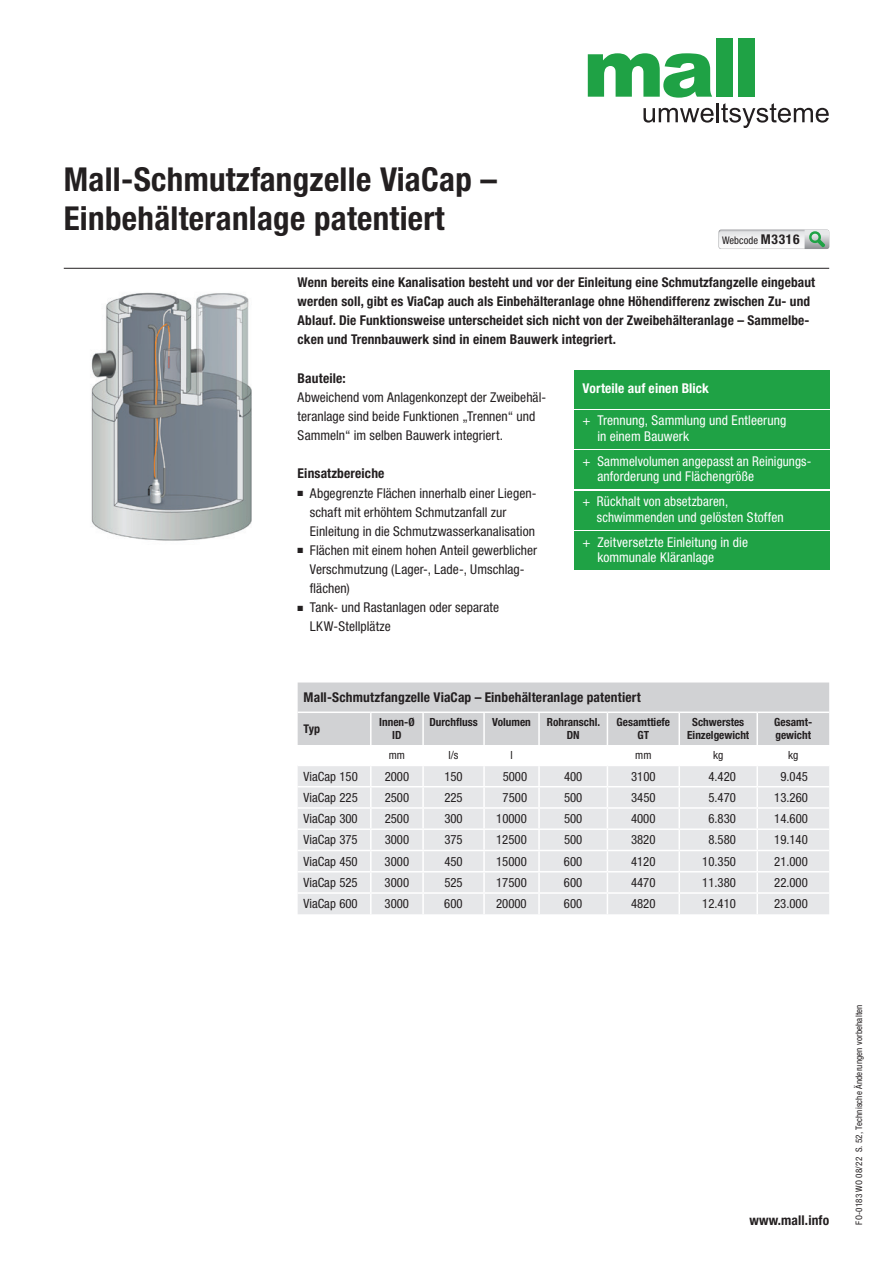
<style>
.page{position:relative;width:893px;height:1263px;background:#fff}
.page>*{position:absolute;margin:0;border:0;box-sizing:border-box;transform-origin:0 0}
.t1{font:700 condensed 33px/38.2px "Helvetica Neue LT Pro";letter-spacing:.01em;color:#231f20}
.t2{font:700 condensed 13.5px/19.2px "Helvetica Neue LT Pro";letter-spacing:.01em;color:#231f20}
.t3{font:condensed 13.5px/19.2px "Helvetica Neue LT Pro";letter-spacing:.005em;color:#231f20}
.t4{font:condensed 13.5px/15.8px "Helvetica Neue LT Pro";letter-spacing:.005em;color:#fff}
.t5{font:700 condensed 13.5px "Helvetica Neue LT Pro";letter-spacing:.01em;color:#fff}
.t6{font:condensed 12.75px "Helvetica Neue LT Pro";color:#231f20}
.t7{font:700 condensed 12px "Helvetica Neue LT Pro";color:#231f20}
.t8{font:700 condensed 11.25px/12.8px "Helvetica Neue LT Pro";color:#231f20;text-align:center}
.t9{font:condensed 11.25px "Helvetica Neue LT Pro";color:#231f20}
.t10{font:condensed 10.5px "Helvetica Neue LT Pro";letter-spacing:.01em;color:#231f20}
.t11{font:condensed 9px "Helvetica Neue LT Pro";letter-spacing:.015em;color:#231f20}
.s1{font-weight:700;font-size:13.5px}
</style>
<div class="page">
<svg style="left:588px;top:53px;width:124px;height:45px"></svg>
<div style="left:716px;top:38px;width:17px;height:59px;background:#1fa245"></div>
<div style="left:739px;top:38px;width:16px;height:59px;background:#1fa245"></div>
<svg style="left:643px;top:108px;width:71px;height:15px"></svg>
<hr style="left:716px;top:103px;width:3px;height:19px;background:#231f20">
<svg style="left:721px;top:103px;width:108px;height:25px"></svg>
<svg style="left:298px;top:682px;width:531px;height:232px"></svg>
<hr style="left:679px;top:892px;width:78px;height:2px;background:#fff">
<hr style="left:678px;top:894px;width:2px;height:20px;background:#fff">
<hr style="left:757px;top:892px;width:72px;height:2px;background:#fff">
<hr style="left:756px;top:894px;width:2px;height:20px;background:#fff">
<hr style="left:298px;top:711px;width:73px;height:2px;background:#fff">
<hr style="left:371px;top:711px;width:52px;height:2px;background:#fff">
<hr style="left:370px;top:713px;width:2px;height:32px;background:#fff">
<hr style="left:423px;top:711px;width:61px;height:2px;background:#fff">
<hr style="left:422px;top:713px;width:2px;height:32px;background:#fff">
<hr style="left:484px;top:711px;width:55px;height:2px;background:#fff">
<hr style="left:483px;top:713px;width:2px;height:32px;background:#fff">
<hr style="left:539px;top:711px;width:68px;height:2px;background:#fff">
<hr style="left:538px;top:713px;width:2px;height:32px;background:#fff">
<hr style="left:607px;top:711px;width:72px;height:2px;background:#fff">
<hr style="left:607px;top:713px;width:1px;height:32px;background:#fff">
<hr style="left:679px;top:711px;width:78px;height:2px;background:#fff">
<hr style="left:678px;top:713px;width:2px;height:32px;background:#fff">
<hr style="left:757px;top:711px;width:72px;height:2px;background:#fff">
<hr style="left:756px;top:713px;width:2px;height:32px;background:#fff">
<div style="left:574px;top:370px;width:255px;height:38px;background:#1fa245"></div>
<div style="left:574px;top:451px;width:255px;height:38px;background:#1fa245"></div>
<div style="left:574px;top:531px;width:255px;height:39px;background:#1fa245"></div>
<div style="left:574px;top:491px;width:255px;height:38px;background:#1fa245"></div>
<div style="left:574px;top:410px;width:255px;height:39px;background:#1fa245"></div>
<hr style="left:64px;top:268px;width:765px;height:1px;background:#231f20">
<img style="left:91px;top:292px;width:161px;height:249px">
<svg style="left:719px;top:230px;width:110px;height:19px"></svg>
<h1 class="t1" style="left:64px;top:161px;width:435px">Mall-Schmutzfangzelle ViaCap –<br>Einbehälteranlage patentiert</h1>
<p class="t10" style="left:722px;top:234px;width:79px">Webcode <span class="s1">M3316</span></p>
<p class="t2" style="left:298px;top:273px;width:519px">Wenn bereits eine Kanalisation besteht und vor der Einleitung eine Schmutzfangzelle eingebaut werden soll, gibt es ViaCap auch als Einbehälteranlage ohne Höhendifferenz zwischen Zu- und Ablauf. Die Funktionsweise unterscheidet sich nicht von der Zweibehälteranlage – Sammelbe&shy;cken und Trennbauwerk sind in einem Bauwerk integriert.</p>
<p class="t5" style="left:583px;top:380px;width:128px">Vorteile auf einen Blick</p>
<p class="t2" style="left:298px;top:368px;width:50px">Bauteile:</p>
<p class="t3" style="left:298px;top:387px;width:250px">Abweichend vom Anlagenkonzept der Zweibehäl&shy;teranlage sind beide Funktionen „Trennen“ und<br>Sammeln“ im selben Bauwerk integriert.</p>
<p class="t2" style="left:298px;top:464px;width:88px">Einsatzbereiche</p>
<p class="t3" style="left:310px;top:483px;width:228px;text-indent:-12px">■ Abgegrenzte Flächen innerhalb einer Liegen&shy;schaft mit erhöhtem Schmutzanfall zur<br>Einleitung in die Schmutzwasserkanalisation</p>
<p class="t3" style="left:310px;top:540px;width:229px;text-indent:-12px">■ Flächen mit einem hohen Anteil gewerblicher<br>Verschmutzung (Lager-, Lade-, Umschlag&shy;flächen)</p>
<p class="t3" style="left:310px;top:598px;width:191px;text-indent:-12px">■ Tank- und Rastanlagen oder separate<br>LKW-Stellplätze</p>
<p class="t4" style="left:597px;top:412px;width:191px;text-indent:-15px">+ Trennung, Sammlung und Entleerung in einem Bauwerk</p>
<p class="t4" style="left:597px;top:453px;width:214px;text-indent:-15px">+ Sammelvolumen angepasst an Reinigungs&shy;anforderung und Flächengröße</p>
<p class="t4" style="left:597px;top:493px;width:188px;text-indent:-14px">+ Rückhalt von absetzbaren, schwimmenden und gelösten Stoffen</p>
<p class="t4" style="left:597px;top:534px;width:152px;text-indent:-15px">+ Zeitversetzte Einleitung in die kommunale Kläranlage</p>
<p class="t2" style="left:304px;top:688px;width:339px">Mall-Schmutzfangzelle ViaCap – Einbehälteranlage patentiert</p>
<p class="t7" style="left:304px;top:721px;width:18px">Typ</p>
<p class="t8" style="left:379px;top:716px;width:37px">Innen-Ø<br>ID</p>
<p class="t8" style="left:429px;top:716px;width:50px">Durchfluss</p>
<p class="t8" style="left:492px;top:716px;width:40px">Volumen</p>
<p class="t8" style="left:547px;top:716px;width:55px">Rohranschl.<br>DN</p>
<p class="t8" style="left:617px;top:716px;width:55px">Gesamttiefe<br>GT</p>
<p class="t8" style="left:687px;top:716px;width:64px">Schwerstes<br>Einzelgewicht</p>
<p class="t8" style="left:774px;top:716px;width:39px;text-align:left">Gesamt&shy;gewicht</p>
<p class="t9" style="left:389px;top:749px;width:18px">mm</p>
<p class="t9" style="left:449px;top:749px;width:12px">l/s</p>
<p class="t9" style="left:510px;top:749px;width:4px">l</p>
<p class="t9" style="left:635px;top:749px;width:18px">mm</p>
<p class="t9" style="left:713px;top:749px;width:12px">kg</p>
<p class="t9" style="left:788px;top:749px;width:12px">kg</p>
<p class="t6" style="left:304px;top:769px;width:56px">ViaCap 150</p>
<p class="t6" style="left:385px;top:769px;width:26px">2000</p>
<p class="t6" style="left:444px;top:769px;width:20px">150</p>
<p class="t6" style="left:503px;top:769px;width:26px">5000</p>
<p class="t6" style="left:564px;top:769px;width:20px">400</p>
<p class="t6" style="left:631px;top:769px;width:26px">3100</p>
<p class="t6" style="left:708px;top:769px;width:29px">4.420</p>
<p class="t6" style="left:780px;top:769px;width:29px">9.045</p>
<p class="t6" style="left:304px;top:790px;width:56px">ViaCap 225</p>
<p class="t6" style="left:385px;top:790px;width:26px">2500</p>
<p class="t6" style="left:444px;top:790px;width:20px">225</p>
<p class="t6" style="left:503px;top:790px;width:26px">7500</p>
<p class="t6" style="left:564px;top:790px;width:20px">500</p>
<p class="t6" style="left:631px;top:790px;width:26px">3450</p>
<p class="t6" style="left:708px;top:790px;width:29px">5.470</p>
<p class="t6" style="left:774px;top:790px;width:35px">13.260</p>
<p class="t6" style="left:304px;top:811px;width:56px">ViaCap 300</p>
<p class="t6" style="left:385px;top:811px;width:26px">2500</p>
<p class="t6" style="left:444px;top:811px;width:20px">300</p>
<p class="t6" style="left:496px;top:811px;width:32px">10000</p>
<p class="t6" style="left:564px;top:811px;width:20px">500</p>
<p class="t6" style="left:631px;top:811px;width:26px">4000</p>
<p class="t6" style="left:708px;top:811px;width:29px">6.830</p>
<p class="t6" style="left:774px;top:811px;width:35px">14.600</p>
<p class="t6" style="left:304px;top:832px;width:56px">ViaCap 375</p>
<p class="t6" style="left:385px;top:832px;width:26px">3000</p>
<p class="t6" style="left:444px;top:832px;width:20px">375</p>
<p class="t6" style="left:496px;top:832px;width:32px">12500</p>
<p class="t6" style="left:564px;top:832px;width:20px">500</p>
<p class="t6" style="left:631px;top:832px;width:26px">3820</p>
<p class="t6" style="left:708px;top:832px;width:29px">8.580</p>
<p class="t6" style="left:774px;top:832px;width:35px">19.140</p>
<p class="t6" style="left:304px;top:854px;width:56px">ViaCap 450</p>
<p class="t6" style="left:385px;top:854px;width:26px">3000</p>
<p class="t6" style="left:444px;top:854px;width:20px">450</p>
<p class="t6" style="left:496px;top:854px;width:32px">15000</p>
<p class="t6" style="left:564px;top:854px;width:20px">600</p>
<p class="t6" style="left:631px;top:854px;width:26px">4120</p>
<p class="t6" style="left:702px;top:854px;width:35px">10.350</p>
<p class="t6" style="left:774px;top:854px;width:35px">21.000</p>
<p class="t6" style="left:304px;top:875px;width:56px">ViaCap 525</p>
<p class="t6" style="left:385px;top:875px;width:26px">3000</p>
<p class="t6" style="left:444px;top:875px;width:20px">525</p>
<p class="t6" style="left:496px;top:875px;width:32px">17500</p>
<p class="t6" style="left:564px;top:875px;width:20px">600</p>
<p class="t6" style="left:631px;top:875px;width:26px">4470</p>
<p class="t6" style="left:702px;top:875px;width:35px">11.380</p>
<p class="t6" style="left:774px;top:875px;width:35px">22.000</p>
<p class="t6" style="left:304px;top:896px;width:56px">ViaCap 600</p>
<p class="t6" style="left:385px;top:896px;width:26px">3000</p>
<p class="t6" style="left:444px;top:896px;width:20px">600</p>
<p class="t6" style="left:496px;top:896px;width:32px">20000</p>
<p class="t6" style="left:564px;top:896px;width:20px">600</p>
<p class="t6" style="left:631px;top:896px;width:26px">4820</p>
<p class="t6" style="left:702px;top:896px;width:35px">12.410</p>
<p class="t6" style="left:774px;top:896px;width:35px">23.000</p>
<p class="t2" style="left:749px;top:1210px;width:81px">www.mall.info</p>
<p class="t11" style="left:853px;top:1225px;width:222px;rotate:-90deg">FO-0183 WO 08/22 S. 52, Technische Änderungen vorbehalten</p>
</div>
